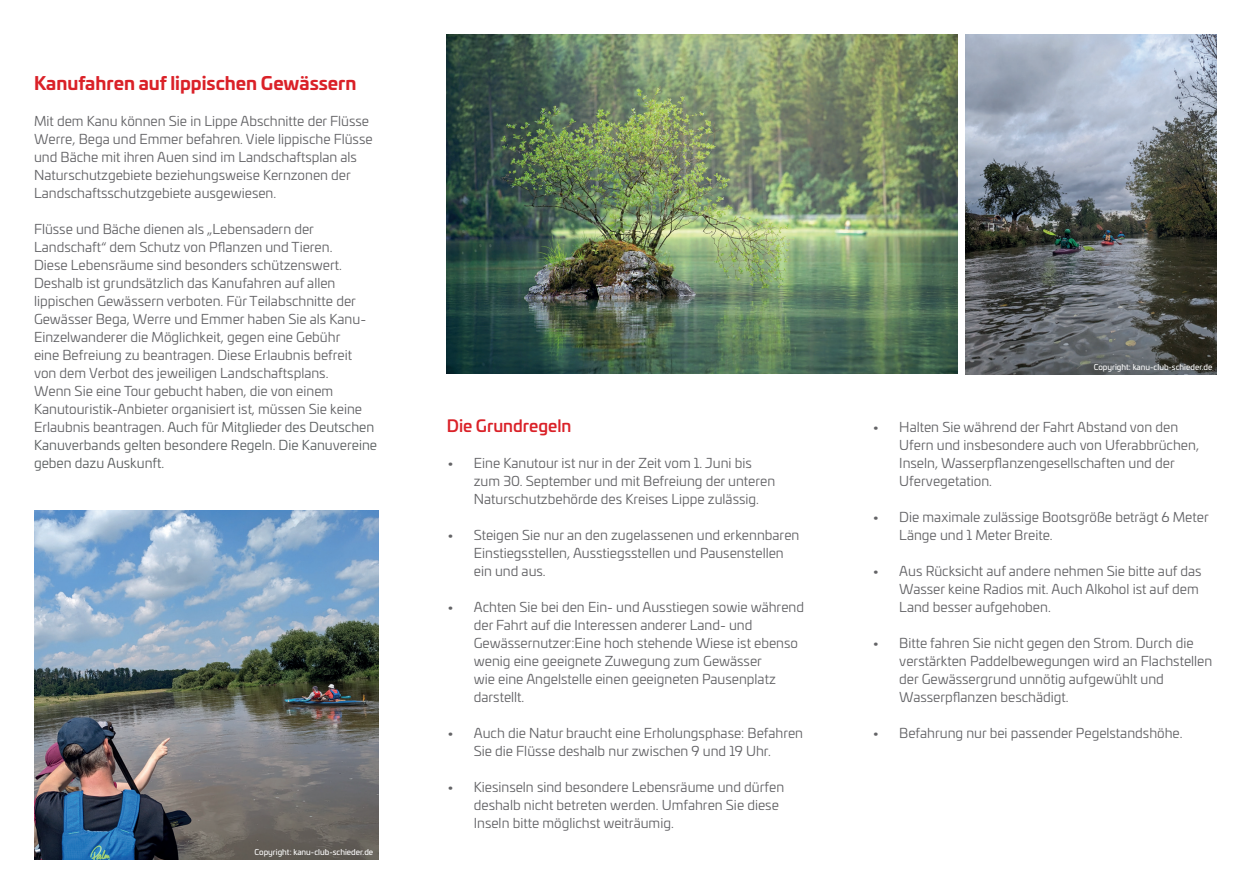
<style>
.page{position:relative;width:1251px;height:893px;background:#fff}
.page>*{position:absolute;margin:0;border:0;box-sizing:border-box;transform-origin:0 0}
.t1{font:700 18px "Univia Pro";color:#da2128}
.t2{font:500 16.5px "Univia Pro";color:#da2128}
.t3{font:13.5px/18px "Univia Pro";color:#636366}
.t4{font:7.95px "Univia Pro";color:#fff}
.s1{color:#5b5f60}
</style>
<div class="page">
<img style="left:446px;top:34px;width:511px;height:340px">
<img style="left:965px;top:34px;width:251px;height:340px">
<img style="left:34px;top:511px;width:344px;height:349px">
<h1 class="t1" style="left:34px;top:69px;width:324px">Kanufahren auf lippischen Gewässern</h1>
<p class="t3" style="left:34px;top:111px;width:340px">Mit dem Kanu können Sie in Lippe Abschnitte der Flüsse Werre, Bega und Emmer befahren. Viele lippische Flüsse und Bäche mit ihren Auen sind im Landschaftsplan als Naturschutzgebiete beziehungsweise Kernzonen der Landschaftsschutzgebiete ausgewiesen.</p>
<p class="t3" style="left:34px;top:219px;width:344px">Flüsse und Bäche dienen als „Lebensadern der Landschaft“ dem Schutz von Pflanzen und Tieren.<br>Diese Lebensräume sind besonders schützenswert.<br>Deshalb ist grundsätzlich das Kanufahren auf allen lippischen Gewässern verboten. Für Teilabschnitte der Gewässer Bega, Werre und Emmer haben Sie als Kanu-Einzelwanderer die Möglichkeit, gegen eine Gebühr<br>eine Befreiung zu beantragen. Diese Erlaubnis befreit von dem Verbot des jeweiligen Landschaftsplans.<br>Wenn Sie eine Tour gebucht haben, die von einem Kanutouristik-Anbieter organisiert ist, müssen Sie keine Erlaubnis beantragen<span class="s1">. Auch für Mitglieder des Deutschen Kanuverbands gelten besondere Regeln. Die Kanuvereine geben dazu Auskunft.</span></p>
<p class="t4" style="left:254px;top:846px;width:120px">Copyright: kanu-club-schieder.de</p>
<p class="t2" style="left:446px;top:413px;width:126px">Die Grundregeln</p>
<p class="t3" style="left:473px;top:453px;width:303px;text-indent:-27px">• Eine Kanutour ist nur in der Zeit vom 1. Juni bis zum 30. September und mit Befreiung der unteren<br>Naturschutzbehörde des Kreises Lippe zulässig.</p>
<p class="t3" style="left:473px;top:525px;width:327px;text-indent:-27px">• Steigen Sie nur an den zugelassenen und erkennbaren<br>Einstiegsstellen, Ausstiegsstellen und Pausenstellen ein und aus.</p>
<p class="t3" style="left:473px;top:597px;width:332px;text-indent:-27px">• Achten Sie bei den Ein- und Ausstiegen sowie während der Fahrt auf die Interessen anderer Land- und Gewässernutzer:Eine hoch stehende Wiese ist ebenso wenig eine geeignete Zuwegung zum Gewässer<br>wie eine Angelstelle einen geeigneten Pausenplatz darstellt.</p>
<p class="t3" style="left:446px;top:723px;width:358px;text-align:center">• Auch die Natur braucht eine Erholungsphase: Befahren<br>Sie die Flüsse deshalb nur zwischen 9 und 19 Uhr.</p>
<p class="t3" style="left:473px;top:777px;width:312px;text-indent:-27px">• Kiesinseln sind besondere Lebensräume und dürfen deshalb nicht betreten werden. Umfahren Sie diese<br>Inseln bitte möglichst weiträumig.</p>
<p class="t4" style="left:1093px;top:361px;width:120px">Copyright: kanu-club-schieder.de</p>
<p class="t3" style="left:899px;top:417px;width:301px;text-indent:-27px">• Halten Sie während der Fahrt Abstand von den Ufern und insbesondere auch von Uferabbrüchen, Inseln, Wasserpflanzengesellschaften und der Ufervegetation.</p>
<p class="t3" style="left:899px;top:507px;width:311px;text-indent:-27px">• Die maximale zulässige Bootsgröße beträgt 6 Meter<br>Länge und 1 Meter Breite.</p>
<p class="t3" style="left:899px;top:561px;width:304px;text-indent:-27px">• Aus Rücksicht auf andere nehmen Sie bitte auf das<br>Wasser keine Radios mit. Auch Alkohol ist auf dem<br>Land besser aufgehoben.</p>
<p class="t3" style="left:899px;top:633px;width:314px;text-indent:-27px">• Bitte fahren Sie nicht gegen den Strom. Durch die verstärkten Paddelbewegungen wird an Flachstellen der Gewässergrund unnötig aufgewühlt und Wasserpflanzen beschädigt.</p>
<p class="t3" style="left:872px;top:723px;width:311px">• Befahrung nur bei passender Pegelstandshöhe.</p>
</div>
